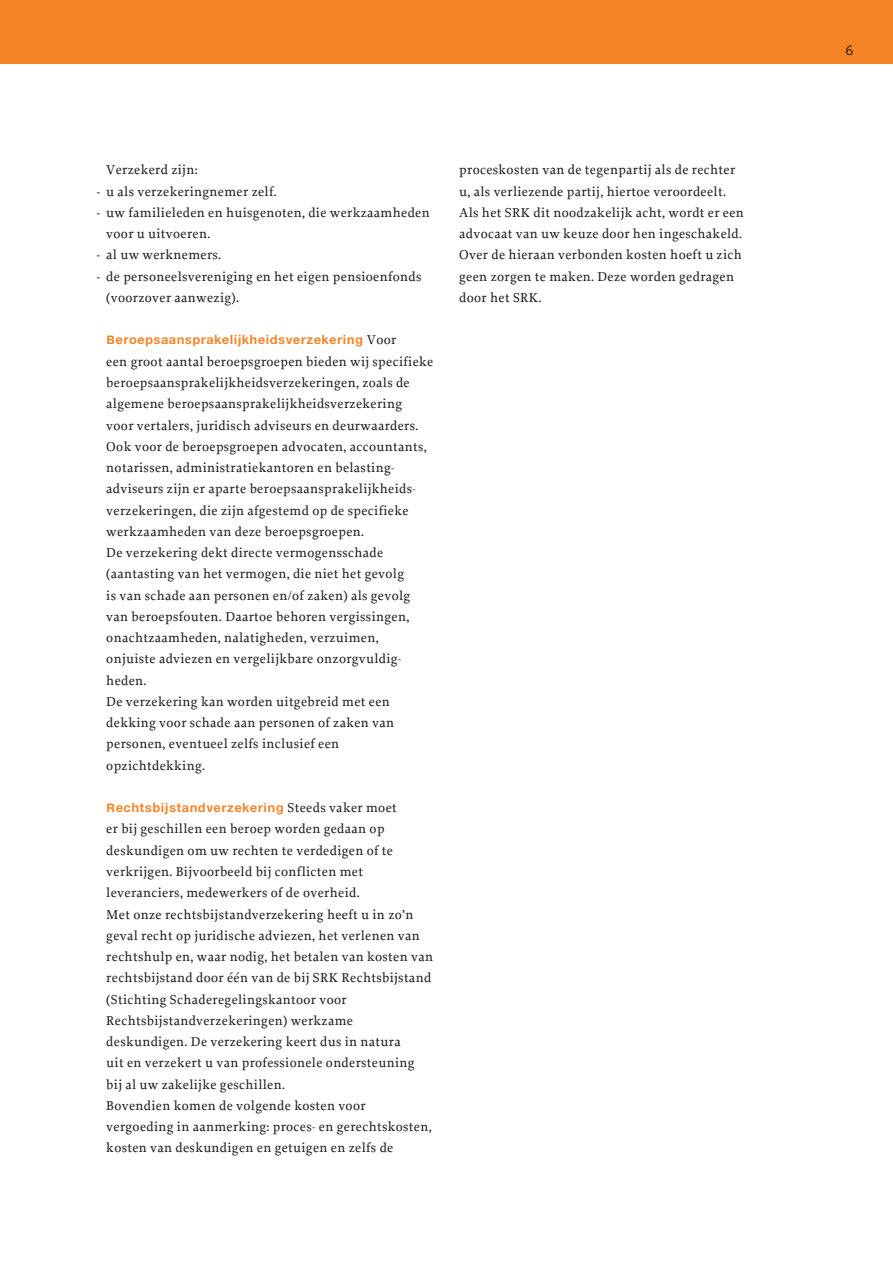
<style>
.page{position:relative;width:893px;height:1263px;background:#fff}
.page>*{position:absolute;margin:0;border:0;box-sizing:border-box;transform-origin:0 0}
.t1{font:500 13.5px/21.3px "NN Serif";letter-spacing:.025em;color:#231f20}
.t2{font:500 13.5px "NN Sans";color:#231f20}
.t3{font:700 12.75px "NN Sans";letter-spacing:.03em;color:#f58427}
.s1{font-weight:700}
.s2{font-family:"NN Serif";font-weight:500;font-size:13.5px;color:#231f20}
</style>
<div class="page">
<div style="left:0;top:0;width:893px;height:64px;background:#f58427"></div>
<p class="t1" style="left:106px;top:159px;width:93px">Verzekerd zijn:</p>
<p class="t1" style="left:97px;top:180px;width:182px"><span class="s1">-</span> u als verzekeringnemer zelf.</p>
<p class="t1" style="left:106px;top:202px;width:325px;text-indent:-10px"><span class="s1">-</span> uw familieleden en huisgenoten, die werkzaamheden voor u uitvoeren.</p>
<p class="t1" style="left:97px;top:244px;width:126px"><span class="s1">-</span> al uw werknemers.</p>
<p class="t1" style="left:106px;top:265px;width:317px;text-indent:-10px"><span class="s1">-</span> de personeelsvereniging en het eigen pensioenfonds (voorzover aanwezig).</p>
<p class="t3" style="left:106px;top:333px;width:292px">Beroepsaansprakelijkheidsverzekering <span class="s2">Voor</span></p>
<p class="t1" style="left:106px;top:350px;width:329px">een groot aantal beroepsgroepen bieden wij specifieke beroepsaansprakelijkheidsverzekeringen, zoals de algemene beroepsaansprakelijkheidsverzekering<br>voor vertalers, juridisch adviseurs en deurwaarders.<br>Ook voor de beroepsgroepen advocaten, accountants, notarissen, administratiekantoren en belasting&shy;adviseurs zijn er aparte beroepsaansprakelijkheids&shy;verzekeringen, die zijn afgestemd op de specifieke werkzaamheden van deze beroepsgroepen.<br>De verzekering dekt directe vermogensschade (aantasting van het vermogen, die niet het gevolg<br>is van schade aan personen en/of zaken) als gevolg van beroepsfouten. Daartoe behoren vergissingen, onachtzaamheden, nalatigheden, verzuimen,<br>onjuiste adviezen en vergelijkbare onzorgvuldig&shy;heden.<br>De verzekering kan worden uitgebreid met een dekking voor schade aan personen of zaken van personen, eventueel zelfs inclusief een opzichtdekking.</p>
<p class="t3" style="left:106px;top:800px;width:292px">Rechtsbijstandverzekering <span class="s2">Steeds vaker moet</span></p>
<p class="t1" style="left:106px;top:818px;width:328px">er bij geschillen een beroep worden gedaan op deskundigen om uw rechten te verdedigen of te verkrijgen. Bijvoorbeeld bij conflicten met leveranciers, medewerkers of de overheid.<br>Met onze rechtsbijstandverzekering heeft u in zo’n geval recht op juridische adviezen, het verlenen van rechtshulp en, waar nodig, het betalen van kosten van rechtsbijstand door één van de bij SRK Rechtsbijstand (Stichting Schaderegelingskantoor voor Rechtsbijstandverzekeringen) werkzame deskundigen. De verzekering keert dus in natura<br>uit en verzekert u van professionele ondersteuning bij al uw zakelijke geschillen.<br>Bovendien komen de volgende kosten voor vergoeding in aanmerking: proces- en gerechtskosten, kosten van deskundigen en getuigen en zelfs de</p>
<p class="t1" style="left:459px;top:159px;width:286px">proceskosten van de tegenpartij als de rechter u, als verliezende partij, hiertoe veroordeelt.<br>Als het SRK dit noodzakelijk acht, wordt er een advocaat van uw keuze door hen ingeschakeld.<br>Over de hieraan verbonden kosten hoeft u zich geen zorgen te maken. Deze worden gedragen door het SRK.</p>
<p class="t2" style="left:845px;top:43px;width:10px">6</p>
</div>
